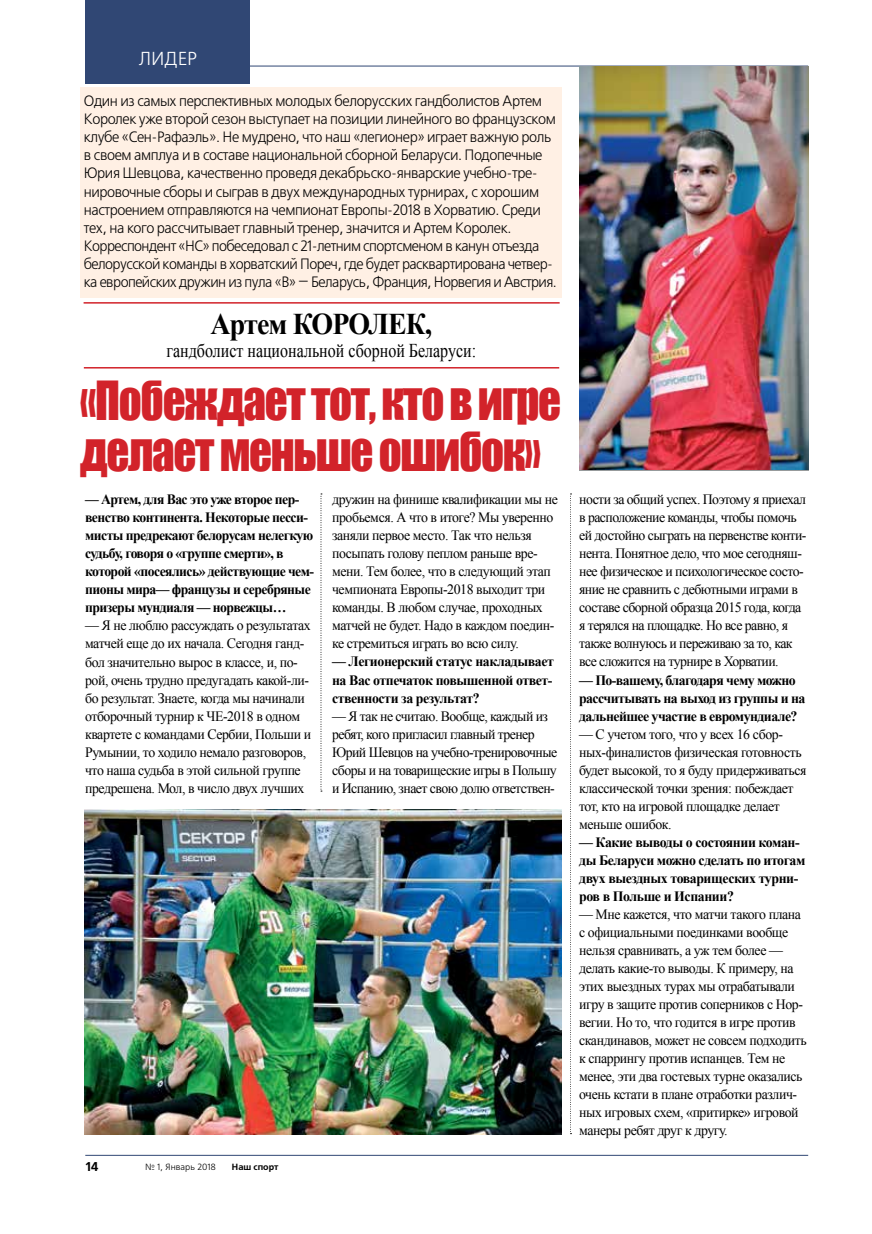
<style>
.page{position:relative;width:872px;height:1234px;background:#fff}
.page>*{position:absolute;margin:0;border:0;box-sizing:border-box;transform-origin:0 0}
.t1{font:49.5px/51px "Impact";letter-spacing:-.03em;color:#d2232a;scale:.91 1}
.t2{font:700 30px "Times New Roman";letter-spacing:-.03em;color:#000;scale:.93 1}
.t3{font:19.5px "Times New Roman";color:#000;scale:.82 1}
.t4{font:18.75px "Free Set C";color:#fff}
.t5{font:15px/18px "Free Set C";letter-spacing:-.03em;color:#000;scale:.95 1}
.t6{font:14.25px/18px "Times New Roman";letter-spacing:-.03em;color:#000}
.t7{font:700 14.25px/18px "Times New Roman";letter-spacing:-.04em;color:#000}
.t8{font:700 14.25px/18px "Times New Roman";letter-spacing:-.04em;color:#000;scale:.96 1}
.t9{font:700 12.75px "Free Set C";color:#000}
.t10{font:9px "Free Set C";color:#000}
.t11{font:700 9px "Free Set C";color:#000}
</style>
<div class="page">
<hr style="left:85px;top:66px;width:723px;height:1px;background:#304774">
<div style="left:85px;top:0;width:165px;height:83px;background:#304774"></div>
<hr style="left:85px;top:1154px;width:723px;height:1px;background:#304774">
<div style="left:80px;top:87px;width:481px;height:210px;background:#fff0e4"></div>
<hr style="left:84px;top:302px;width:475px;height:1px;background:#d2232a">
<hr style="left:84px;top:367px;width:475px;height:1px;background:#d2232a">
<img style="left:579px;top:66px;width:229px;height:404px">
<img style="left:85px;top:809px;width:476px;height:324px">
<svg style="left:320px;top:493px;width:2px;height:298px"></svg>
<svg style="left:570px;top:493px;width:1px;height:639px"></svg>
<h3 class="t4" style="left:139px;top:49px;width:60px">ЛИДЕР</h3>
<p class="t5" style="left:84px;top:93px;width:499px">Один из самых перспективных молодых белорусских гандболистов Артем Королек уже второй сезон выступает на позиции линейного во французском клубе «Сен-Рафаэль». Не мудрено, что наш «легионер» играет важную роль в своем амплуа и в составе национальной сборной Беларуси. Подопечные Юрия Шевцова, качественно проведя декабрьско-январские учебно-тре&shy;нировочные сборы и сыграв в двух международных турнирах, с хорошим настроением отправляются на чемпионат Европы-2018 в Хорватию. Среди тех, на кого рассчитывает главный тренер, значится и Артем Королек.<br>Корреспондент «НС» побеседовал с 21-летним спортсменом в канун отъезда белорусской команды в хорватский Пореч, где будет расквартирована четвер&shy;ка европейских дружин из пула «В» — Беларусь, Франция, Норвегия и Австрия.</p>
<h2 class="t2" style="left:210px;top:303px;width:240px">Артем КОРОЛЕК,</h2>
<h3 class="t3" style="left:166px;top:337px;width:379px">гандболист национальной сборной Беларуси:</h3>
<h1 class="t1" style="left:80px;top:373px;width:530px">«Побеждает тот, кто в игре делает меньше ошибок»</h1>
<p class="t8" style="left:85px;top:490px;width:240px">— Артем, для Вас это уже второе пер&shy;венство континента. Некоторые песси&shy;мисты предрекают белорусам нелегкую судьбу, говоря о «группе смерти», в которой «посеялись» действующие чем&shy;пионы мира— французы и серебряные призеры мундиаля — норвежцы…</p>
<p class="t6" style="left:85px;top:616px;width:227px">— Я не люблю рассуждать о результатах матчей еще до их начала. Сегодня ганд&shy;бол значительно вырос в классе, и, по&shy;рой, очень трудно предугадать какой-ли&shy;бо результат. Знаете, когда мы начинали отборочный турнир к ЧЕ-2018 в одном квартете с командами Сербии, Польши и Румынии, то ходило немало разговоров, что наша судьба в этой сильной группе предрешена. Мол, в число двух лучших</p>
<p class="t6" style="left:332px;top:490px;width:227px">дружин на финише квалификации мы не пробьемся. А что в итоге? Мы уверенно заняли первое место. Так что нельзя посыпать голову пеплом раньше вре&shy;мени. Тем более, что в следующий этап чемпионата Европы-2018 выходит три команды. В любом случае, проходных матчей не будет. Надо в каждом поедин&shy;ке стремиться играть во всю силу.</p>
<p class="t7" style="left:332px;top:652px;width:223px;text-align:justify">— Легионерский статус накладывает на Вас отпечаток повышенной ответ&shy;ственности за результат?</p>
<p class="t6" style="left:332px;top:706px;width:227px">— Я так не считаю. Вообще, каждый из ребят, кого пригласил главный тренер Юрий Шевцов на учебно-тренировочные сборы и на товарищеские игры в Польшу и Испанию, знает свою долю ответствен-</p>
<p class="t9" style="left:85px;top:1158px;width:15px">14</p>
<p class="t10" style="left:145px;top:1161px;width:73px">№ 1, Январь 2018</p>
<p class="t11" style="left:232px;top:1161px;width:48px">Наш спорт</p>
<p class="t6" style="left:579px;top:490px;width:229px">ности за общий успех. Поэтому я приехал в расположение команды, чтобы помочь ей достойно сыграть на первенстве конти&shy;нента. Понятное дело, что мое сегодняш&shy;нее физическое и психологическое состо&shy;яние не сравнить с дебютными играми в составе сборной образца 2015 года, когда я терялся на площадке. Но все равно, я также волнуюсь и переживаю за то, как все сложится на турнире в Хорватии.</p>
<p class="t7" style="left:579px;top:670px;width:228px">— По-вашему, благодаря чему можно рассчитывать на выход из группы и на дальнейшее участие в евромундиале?</p>
<p class="t6" style="left:579px;top:724px;width:229px">— С учетом того, что у всех 16 сбор&shy;ных-финалистов физическая готовность будет высокой, то я буду придерживаться классической точки зрения: побеждает тот, кто на игровой площадке делает меньше ошибок.</p>
<p class="t7" style="left:579px;top:832px;width:228px">— Какие выводы о состоянии коман&shy;ды Беларуси можно сделать по итогам двух выездных товарищеских турни&shy;ров в Польше и Испании?</p>
<p class="t6" style="left:579px;top:904px;width:229px">— Мне кажется, что матчи такого плана с официальными поединками вообще нельзя сравнивать, а уж тем более — делать какие-то выводы. К примеру, на этих выездных турах мы отрабатывали игру в защите против соперников с Нор&shy;вегии. Но то, что годится в игре против скандинавов, может не совсем подходить к спаррингу против испанцев. Тем не менее, эти два гостевых турне оказались очень кстати в плане отработки различ&shy;ных игровых схем, «притирке» игровой манеры ребят друг к другу.</p>
</div>
